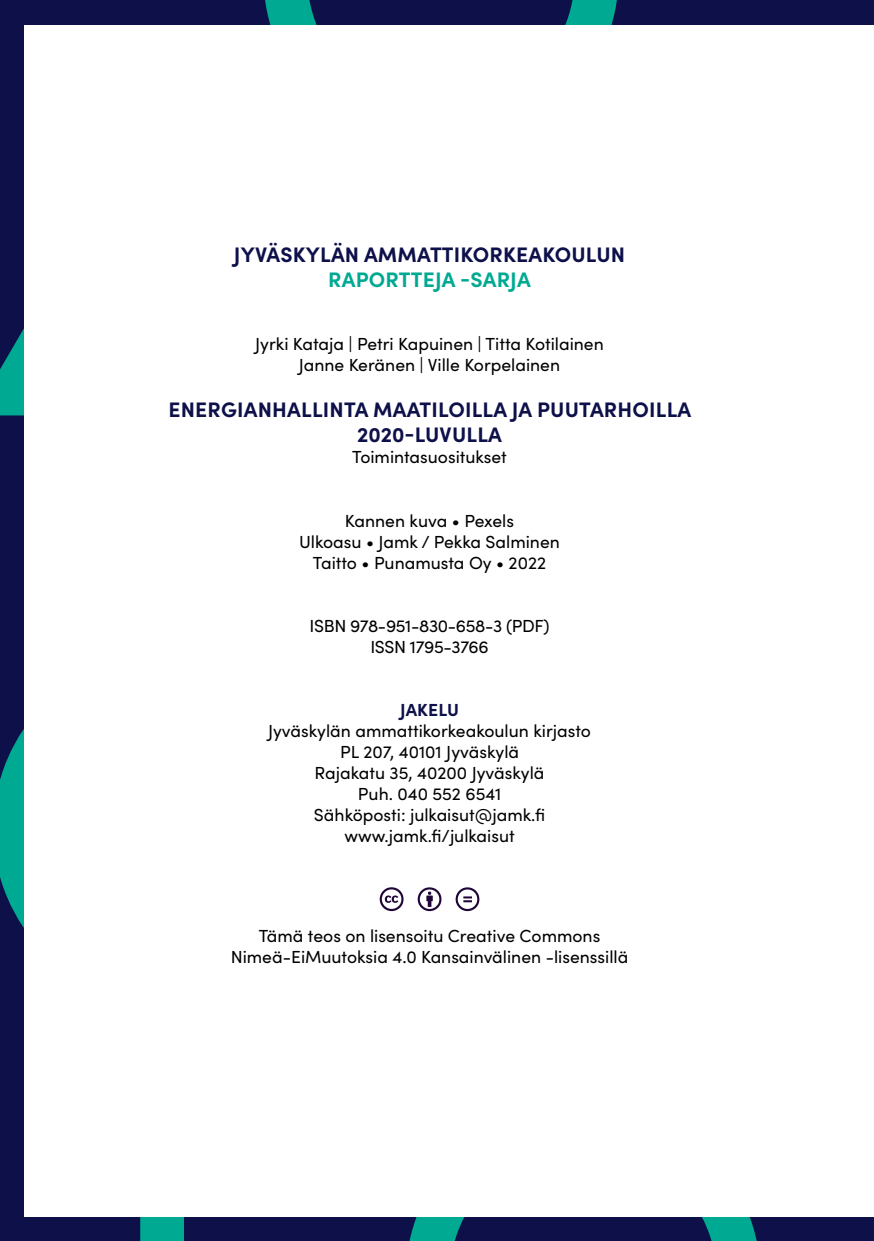
<style>
.page{position:relative;width:874px;height:1241px;background:#fff}
.page>*{position:absolute;margin:0;border:0;box-sizing:border-box;transform-origin:0 0}
.t1{font:700 21px/25.2px "Sofia Pro";letter-spacing:.01em;color:#0d1049;text-align:center}
.t2{font:700 21px "Sofia Pro";letter-spacing:.01em;color:#00a992}
.t3{font:17.5px "Sofia Pro";color:#000}
.t4{font:17.5px "Sofia Pro";letter-spacing:-.02em;color:#000}
.t5{font:700 17.5px "Sofia Pro";letter-spacing:.01em;color:#0d1049}
</style>
<div class="page">
<div style="left:0;top:0;width:873px;height:1240px;background:#0d1049"></div>
<svg style="left:0;top:60px;width:25px;height:377px"></svg>
<div style="left:140px;top:1088px;width:44px;height:152px;background:#00a992"></div>
<svg style="left:0;top:650px;width:25px;height:355px"></svg>
<svg style="left:265px;top:0;width:352px;height:25px"></svg>
<svg style="left:405px;top:1215px;width:355px;height:25px"></svg>
<div style="left:25px;top:25px;width:848px;height:1190px;background:#fff"></div>
<svg style="left:455px;top:887px;width:24px;height:23px"></svg>
<svg style="left:379px;top:887px;width:24px;height:23px"></svg>
<svg style="left:417px;top:887px;width:24px;height:23px"></svg>
<p class="t1" style="left:234px;top:240px;width:392px">JYVÄSKYLÄN AMMATTIKORKEAKOULUN</p>
<p class="t2" style="left:328px;top:263px;width:204px">RAPORTTEJA -SARJA</p>
<p class="t3" style="left:255px;top:331px;width:350px">Jyrki Kataja | Petri Kapuinen | Titta Kotilainen</p>
<p class="t3" style="left:299px;top:352px;width:263px">Janne Keränen | Ville Korpelainen</p>
<p class="t1" style="left:168px;top:395px;width:524px">ENERGIANHALLINTA MAATILOILLA JA PUUTARHOILLA<br>2020-LUVULLA</p>
<p class="t3" style="left:352px;top:444px;width:156px">Toimintasuositukset</p>
<p class="t3" style="left:345px;top:507px;width:170px">Kannen kuva • Pexels</p>
<p class="t3" style="left:299px;top:528px;width:262px">Ulkoasu • Jamk / Pekka Salminen</p>
<p class="t3" style="left:313px;top:549px;width:234px">Taitto • Punamusta Oy • 2022</p>
<p class="t4" style="left:309px;top:612px;width:241px">ISBN 978-951-830-658-3 (PDF)</p>
<p class="t4" style="left:370px;top:633px;width:120px">ISSN 1795-3766</p>
<p class="t5" style="left:400px;top:696px;width:60px">JAKELU</p>
<p class="t3" style="left:268px;top:717px;width:324px">Jyväskylän ammattikorkeakoulun kirjasto</p>
<p class="t3" style="left:340px;top:738px;width:180px">PL 207, 40101 Jyväskylä</p>
<p class="t3" style="left:314px;top:759px;width:231px">Rajakatu 35, 40200 Jyväskylä</p>
<p class="t3" style="left:358px;top:780px;width:145px">Puh. 040 552 6541</p>
<p class="t3" style="left:314px;top:801px;width:233px">Sähköposti: julkaisut@jamk.fi</p>
<p class="t3" style="left:344px;top:822px;width:172px">www.jamk.fi/julkaisut</p>
<p class="t3" style="left:258px;top:923px;width:343px">Tämä teos on lisensoitu Creative Commons</p>
<p class="t3" style="left:231px;top:944px;width:399px">Nimeä-EiMuutoksia 4.0 Kansainvälinen -lisenssillä</p>
</div>
